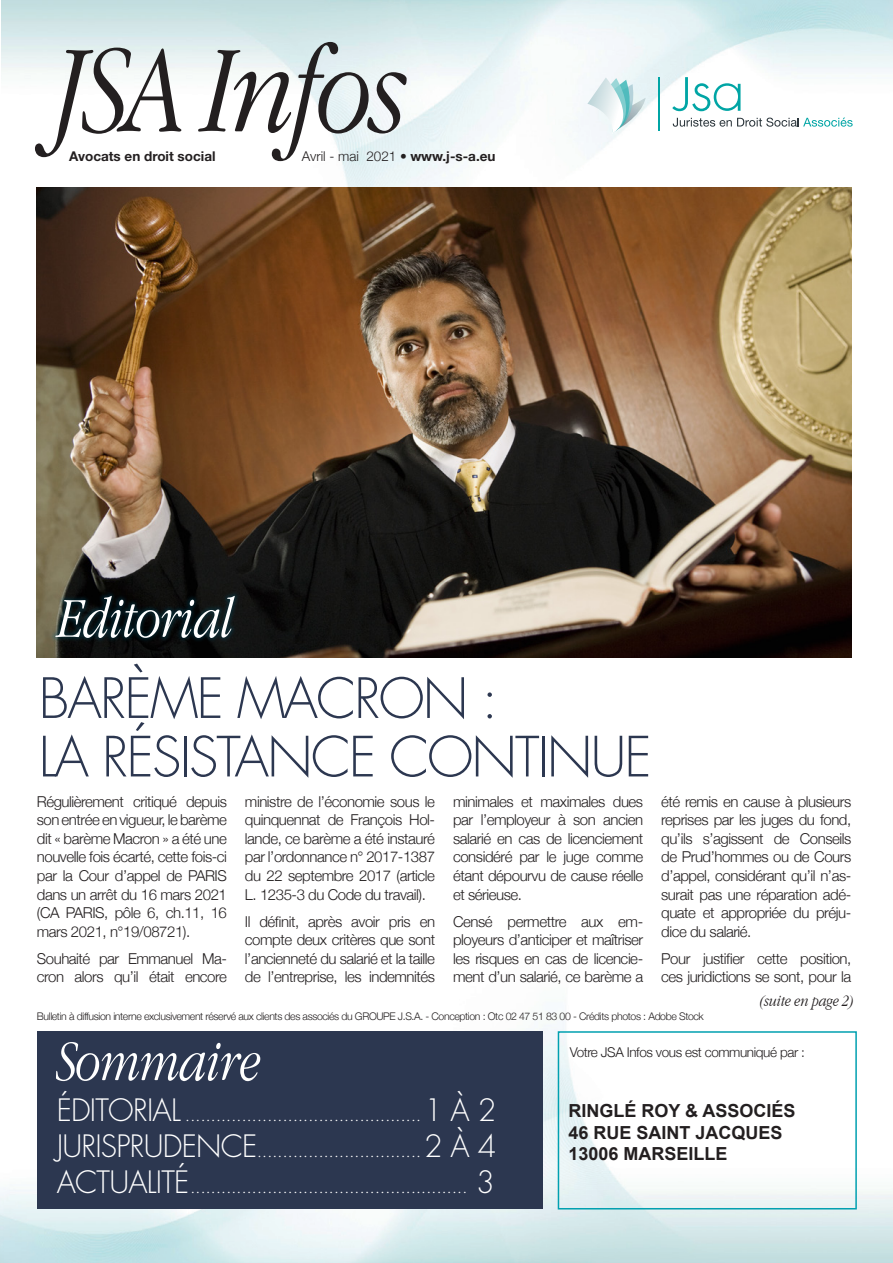
<style>
.page{position:relative;width:893px;height:1263px;background:#fff}
.page>*{position:absolute;margin:0;border:0;box-sizing:border-box;transform-origin:0 0}
.t1{font:italic 300 condensed 129px "Garamond";letter-spacing:-.025em;color:#231f20}
.t2{font:italic 300 condensed 58.5px "Garamond";letter-spacing:-.01em;color:#fff}
.t3{font:300 54px "Futura";letter-spacing:-.035em;color:#2c3750}
.t4{font:300 18px "Futura";color:#fff}
.t5{font:700 18px "Arial";color:#231f20}
.t6{font:italic 300 condensed 16.5px "Garamond";color:#231f20}
.t7{font:300 15px/18.6px "Helvetica Neue";letter-spacing:-.03em;color:#231f20;text-align:justify}
.t8{font:300 13.5px "Helvetica Neue";letter-spacing:-.03em;color:#231f20}
.t9{font:300 13.5px "Helvetica Neue";color:#231f20}
.t10{font:700 13.5px "Helvetica Neue";color:#231f20}
.t11{font:300 10.5px "Helvetica Neue";letter-spacing:-.035em;color:#231f20}
.s1{font-weight:700}
.s2{font-size:30px}
</style>
<div class="page">
<img style="left:0;top:1017px;width:893px;height:246px">
<img style="left:1px;top:0;width:892px;height:440px">
<svg style="left:672px;top:77px;width:68px;height:34px"></svg>
<svg style="left:673px;top:118px;width:180px;height:9px"></svg>
<hr style="left:658px;top:77px;width:1px;height:54px;background:#00a5a5">
<svg style="left:587px;top:77px;width:59px;height:57px"></svg>
<div style="left:37px;top:1031px;width:505px;height:178px;background:#2c3750"></div>
<div style="left:558px;top:1031px;width:299px;height:178px;border:2px solid #00a0b0"></div>
<img style="left:37px;top:187px;width:814px;height:471px">
<div style="left:50px;top:591px;width:190px;height:52px;background:#025068;opacity:.34"></div>
<p class="t1" style="left:54px;top:19px;width:355px">JSA Infos</p>
<p class="t10" style="left:69px;top:148px;width:148px">Avocats en droit social</p>
<p class="t9" style="left:302px;top:148px;width:195px">Avril - mai 2021 • <span class="s1">www.j-s-a.eu</span></p>
<p class="t2" style="left:58px;top:586px;width:178px">Editorial</p>
<p class="t3" style="left:39px;top:664px;width:461px">BARÈME MACRON :</p>
<p class="t3" style="left:39px;top:722px;width:615px">LA RÉSISTANCE CONTINUE</p>
<p class="t7" style="left:37px;top:791px;width:192px">Régulièrement critiqué depuis son entrée en vigueur, le barème dit « barème Macron » a été une nouvelle fois écarté, cette fois-ci par la Cour d’appel de PARIS dans un arrêt du 16 mars 2021 (CA PARIS, pôle 6, ch.11, 16 mars 2021, n°19/08721).</p>
<p class="t7" style="left:37px;top:949px;width:192px">Souhaité par Emmanuel Ma&shy;cron alors qu’il était encore</p>
<p class="t7" style="left:245px;top:791px;width:192px">ministre de l’économie sous le quinquennat de François Hol&shy;lande, ce barème a été instauré par l’ordonnance n° 2017-1387 du 22 septembre 2017 (article L. 1235-3 du Code du travail).</p>
<p class="t7" style="left:245px;top:912px;width:192px">Il définit, après avoir pris en compte deux critères que sont l’ancienneté du salarié et la taille de l’entreprise, les indemnités</p>
<p class="t7" style="left:453px;top:791px;width:192px">minimales et maximales dues par l’employeur à son ancien salarié en cas de licenciement considéré par le juge comme étant dépourvu de cause réelle et sérieuse.</p>
<p class="t7" style="left:453px;top:912px;width:192px">Censé permettre aux em&shy;ployeurs d’anticiper et maîtriser les risques en cas de licencie&shy;ment d’un salarié, ce barème a</p>
<p class="t7" style="left:661px;top:791px;width:192px">été remis en cause à plusieurs reprises par les juges du fond, qu’ils s’agissent de Conseils de Prud’hommes ou de Cours d’appel, considérant qu’il n’as&shy;surait pas une réparation adé&shy;quate et appropriée du préju&shy;dice du salarié.</p>
<p class="t7" style="left:661px;top:949px;width:192px">Pour justifier cette position, ces juridictions se sont, pour la</p>
<p class="t11" style="left:37px;top:1010px;width:668px">Bulletin à diffusion interne exclusivement réservé aux clients des associés du GROUPE J.S.A. - Conception : Otc 02 47 51 83 00 - Crédits photos : Adobe Stock</p>
<p class="t6" style="left:759px;top:992px;width:96px">(suite en page 2)</p>
<p class="t2" style="left:57px;top:1029px;width:207px">Sommaire</p>
<p class="t4" style="left:57px;top:1103px;width:441px"><span class="s2">ÉDITORIAL</span> .............................................. <span class="s2">1 À 2</span></p>
<p class="t4" style="left:57px;top:1139px;width:441px"><span class="s2">JURISPRUDENCE</span>................................ <span class="s2">2 À 4</span></p>
<p class="t4" style="left:57px;top:1175px;width:440px"><span class="s2">ACTUALITÉ</span>...................................................... <span class="s2">3</span></p>
<p class="t8" style="left:570px;top:1044px;width:237px">Votre JSA Infos vous est communiqué par :</p>
<p class="t5" style="left:569px;top:1099px;width:229px">RINGLÉ ROY &amp; ASSOCIÉS</p>
<p class="t5" style="left:569px;top:1120px;width:216px">46 RUE SAINT JACQUES</p>
<p class="t5" style="left:569px;top:1142px;width:161px">13006 MARSEILLE</p>
</div>
